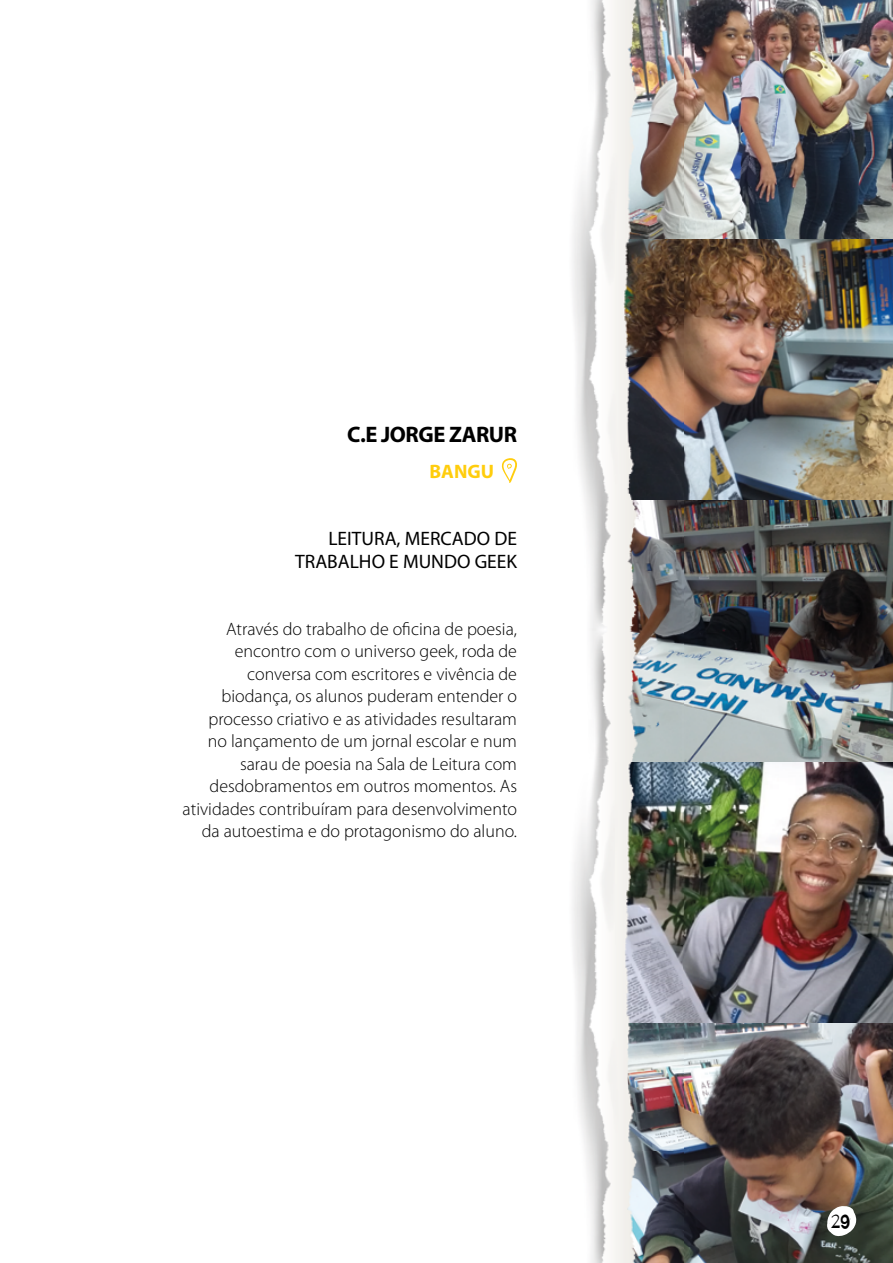
<style>
.page{position:relative;width:893px;height:1263px;background:#fff}
.page>*{position:absolute;margin:0;border:0;box-sizing:border-box;transform-origin:0 0}
.t1{font:700 22.5px "Myriad Pro";letter-spacing:-.02em;color:#000}
.t2{font:19.5px/23.4px "Myriad Pro";color:#000;text-align:right}
.t3{font:700 19.5px "Myriad Pro";color:#ffcd0d}
.t4{font:19.2px "Barrio";color:#000}
.t5{font:300 18px/22.5px "Myriad Pro";color:#000;text-align:right}
</style>
<div class="page">
<svg style="left:501px;top:458px;width:16px;height:25px"></svg>
<img style="left:683px;top:0;width:210px;height:1263px">
<img style="left:573px;top:0;width:42px;height:758px">
<img style="left:572px;top:758px;width:48px;height:505px">
<img style="left:615px;top:0;width:68px;height:1023px">
<img style="left:620px;top:1023px;width:63px;height:240px">
<svg style="left:827px;top:1206px;width:29px;height:31px"></svg>
<p class="t1" style="left:347px;top:422px;width:171px">C.E JORGE ZARUR</p>
<p class="t3" style="left:429px;top:460px;width:66px">BANGU</p>
<p class="t2" style="left:295px;top:527px;width:223px">LEITURA, MERCADO DE<br>TRABALHO E MUNDO GEEK</p>
<p class="t5" style="left:183px;top:618px;width:336px">Através do trabalho de oficina de poesia, encontro com o universo geek, roda de conversa com escritores e vivência de biodança, os alunos puderam entender o processo criativo e as atividades resultaram<br>no lançamento de um jornal escolar e num sarau de poesia na Sala de Leitura com desdobramentos em outros momentos. As atividades contribuíram para desenvolvimento da autoestima e do protagonismo do aluno.</p>
<p class="t4" style="left:831px;top:1211px;width:21px">29</p>
</div>
